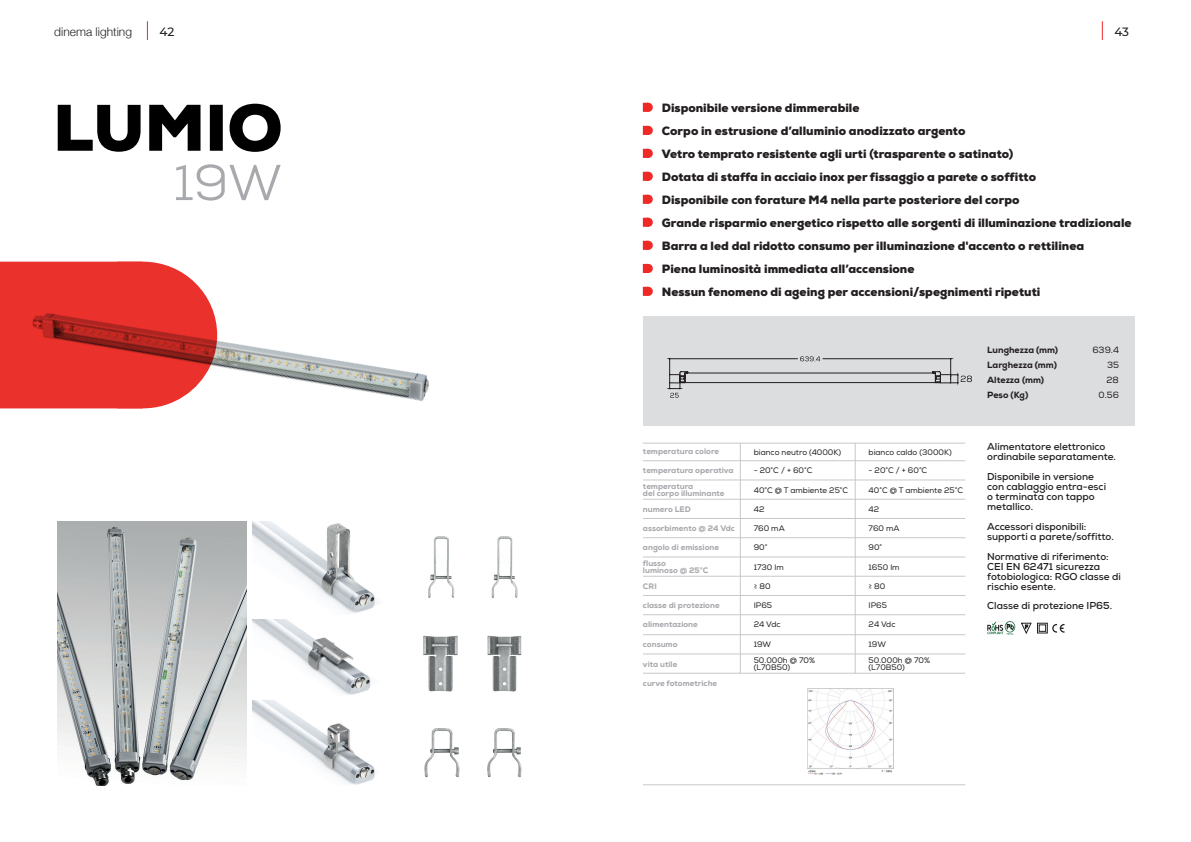
<style>
.page{position:relative;width:1191px;height:842px;background:#fff}
.page>*{position:absolute;margin:0;border:0;box-sizing:border-box;transform-origin:0 0}
.t1{font:900 12px/23px "Nexa";color:#231f20}
.t2{font:300 12px "Helvetica Neue";color:#231f20}
.t3{font:500 12px "Montserrat";color:#231f20}
.t4{font:700 10px/10px "Nexa";color:#231f20}
.t5{font:800 9px/15px "Nexa";color:#231f20}
.t6{font:9px/15px "Nexa";color:#231f20;text-align:right}
.t7{font:800 8px/7px "Nexa";color:#a8a9ad}
.t8{font:8px "Nexa";color:#231f20}
</style>
<div class="page">
<img style="left:0;top:261px;width:429px;height:148px">
<svg style="left:0;top:262px;width:217px;height:146px;background:#e13b35"></svg>
<img style="left:58px;top:522px;width:188px;height:263px">
<svg style="left:176px;top:164px;width:105px;height:37px"></svg>
<svg style="left:58px;top:104px;width:223px;height:48px"></svg>
<img style="left:252px;top:522px;width:125px;height:91px">
<img style="left:252px;top:619px;width:119px;height:76px">
<img style="left:252px;top:700px;width:123px;height:85px">
<img style="left:424px;top:728px;width:36px;height:50px">
<img style="left:487px;top:728px;width:35px;height:50px">
<img style="left:423px;top:635px;width:35px;height:57px">
<img style="left:487px;top:635px;width:35px;height:57px">
<img style="left:428px;top:536px;width:27px;height:62px">
<img style="left:491px;top:536px;width:27px;height:62px">
<div style="left:643px;top:316px;width:491px;height:110px;background:#dcdddf"></div>
<svg style="left:643px;top:103px;width:10px;height:9px"></svg>
<svg style="left:643px;top:126px;width:10px;height:9px"></svg>
<svg style="left:643px;top:149px;width:10px;height:9px"></svg>
<svg style="left:643px;top:172px;width:10px;height:9px"></svg>
<svg style="left:643px;top:195px;width:10px;height:9px"></svg>
<svg style="left:643px;top:218px;width:10px;height:9px"></svg>
<svg style="left:643px;top:241px;width:10px;height:9px"></svg>
<svg style="left:643px;top:264px;width:10px;height:9px"></svg>
<svg style="left:643px;top:287px;width:10px;height:9px"></svg>
<hr style="left:643px;top:784px;width:322px;height:1px;background:#c7c8ca">
<hr style="left:643px;top:460px;width:322px;height:1px;background:#c7c8ca">
<hr style="left:643px;top:443px;width:322px;height:1px;background:#c7c8ca">
<hr style="left:643px;top:479px;width:322px;height:1px;background:#c7c8ca">
<hr style="left:643px;top:499px;width:322px;height:1px;background:#c7c8ca">
<hr style="left:643px;top:518px;width:322px;height:1px;background:#c7c8ca">
<hr style="left:643px;top:537px;width:322px;height:1px;background:#c7c8ca">
<hr style="left:643px;top:556px;width:322px;height:1px;background:#c7c8ca">
<hr style="left:643px;top:576px;width:322px;height:1px;background:#c7c8ca">
<hr style="left:643px;top:595px;width:322px;height:1px;background:#c7c8ca">
<hr style="left:643px;top:614px;width:322px;height:1px;background:#c7c8ca">
<hr style="left:643px;top:634px;width:322px;height:1px;background:#c7c8ca">
<hr style="left:643px;top:653px;width:322px;height:1px;background:#c7c8ca">
<hr style="left:643px;top:673px;width:322px;height:1px;background:#c7c8ca">
<hr style="left:740px;top:443px;width:1px;height:231px;background:#c7c8ca">
<hr style="left:854px;top:443px;width:1px;height:231px;background:#c7c8ca">
<svg style="left:1052px;top:624px;width:12px;height:9px"></svg>
<svg style="left:1021px;top:623px;width:10px;height:11px"></svg>
<div style="left:1037px;top:623px;width:10px;height:10px;border:1px solid #231f20"></div>
<svg style="left:1039px;top:625px;width:6px;height:6px"></svg>
<img style="left:987px;top:622px;width:16px;height:12px">
<svg style="left:1004px;top:622px;width:11px;height:12px"></svg>
<svg style="left:147px;top:21px;width:1px;height:19px"></svg>
<svg style="left:1101px;top:21px;width:1px;height:19px"></svg>
<img style="left:807px;top:688px;width:86px;height:87px">
<svg style="left:669px;top:356px;width:303px;height:42px"></svg>
<p class="t2" style="left:54px;top:25px;width:79px">dinema lighting</p>
<p class="t3" style="left:159px;top:24px;width:16px">42</p>
<p class="t3" style="left:1114px;top:24px;width:16px">43</p>
<p class="t1" style="left:662px;top:96px;width:471px">Disponibile versione dimmerabile<br>Corpo in estrusione d’alluminio anodizzato argento<br>Vetro temprato resistente agli urti (trasparente o satinato)<br>Dotata di staffa in acciaio inox per fissaggio a parete o soffitto<br>Disponibile con forature M4 nella parte posteriore del corpo<br>Grande risparmio energetico rispetto alle sorgenti di illuminazione tradizionale Barra a led dal ridotto consumo per illuminazione d'accento o rettilinea<br>Piena luminosità immediata all’accensione<br>Nessun fenomeno di ageing per accensioni/spegnimenti ripetuti</p>
<p class="t7" style="left:643px;top:448px;width:78px">temperatura colore</p>
<p class="t8" style="left:753px;top:447px;width:92px">bianco neutro (4000K)</p>
<p class="t8" style="left:868px;top:447px;width:88px">bianco caldo (3000K)</p>
<p class="t7" style="left:643px;top:467px;width:92px">temperatura operativa</p>
<p class="t8" style="left:753px;top:466px;width:60px">- 20°C / + 60°C</p>
<p class="t8" style="left:868px;top:466px;width:60px">- 20°C / + 60°C</p>
<p class="t8" style="left:753px;top:485px;width:96px">40°C @ T ambiente 25°C</p>
<p class="t8" style="left:868px;top:485px;width:96px">40°C @ T ambiente 25°C</p>
<p class="t7" style="left:643px;top:506px;width:49px">numero LED</p>
<p class="t8" style="left:753px;top:504px;width:12px">42</p>
<p class="t8" style="left:868px;top:504px;width:12px">42</p>
<p class="t7" style="left:643px;top:525px;width:93px">assorbimento @ 24 Vdc</p>
<p class="t8" style="left:753px;top:523px;width:33px">760 mA</p>
<p class="t8" style="left:868px;top:523px;width:33px">760 mA</p>
<p class="t7" style="left:643px;top:544px;width:78px">angolo di emissione</p>
<p class="t8" style="left:753px;top:543px;width:15px">90°</p>
<p class="t8" style="left:868px;top:543px;width:15px">90°</p>
<p class="t8" style="left:753px;top:562px;width:32px">1730 lm</p>
<p class="t8" style="left:753px;top:581px;width:18px">≥ 80</p>
<p class="t7" style="left:643px;top:483px;width:83px">temperatura<br>del corpo illuminante</p>
<p class="t7" style="left:643px;top:560px;width:67px">flusso<br>luminoso @ 25°C</p>
<p class="t8" style="left:868px;top:562px;width:33px">1650 lm</p>
<p class="t7" style="left:643px;top:583px;width:15px">CRI</p>
<p class="t8" style="left:868px;top:581px;width:18px">≥ 80</p>
<p class="t7" style="left:643px;top:602px;width:78px">classe di protezione</p>
<p class="t8" style="left:753px;top:600px;width:20px">IP65</p>
<p class="t8" style="left:868px;top:600px;width:20px">IP65</p>
<p class="t7" style="left:643px;top:621px;width:56px">alimentazione</p>
<p class="t8" style="left:753px;top:620px;width:28px">24 Vdc</p>
<p class="t8" style="left:868px;top:620px;width:28px">24 Vdc</p>
<p class="t7" style="left:643px;top:641px;width:36px">consumo</p>
<p class="t8" style="left:753px;top:640px;width:19px">19W</p>
<p class="t8" style="left:868px;top:640px;width:19px">19W</p>
<p class="t7" style="left:643px;top:660px;width:36px">vita utile</p>
<p class="t7" style="left:643px;top:679px;width:76px">curve fotometriche</p>
<p class="t8" style="left:753px;top:655px;width:63px">50.000h @ 70%</p>
<p class="t8" style="left:868px;top:655px;width:63px">50.000h @ 70%</p>
<p class="t8" style="left:753px;top:663px;width:41px">(L70B50)</p>
<p class="t8" style="left:868px;top:663px;width:41px">(L70B50)</p>
<p class="t5" style="left:987px;top:343px;width:73px">Lunghezza (mm)<br>Larghezza (mm)<br>Altezza (mm)<br>Peso (Kg)</p>
<p class="t6" style="left:1092px;top:343px;width:28px">639.4<br>35<br>28<br>0.56</p>
<p class="t4" style="left:987px;top:441px;width:130px">Alimentatore elettronico ordinabile separatamente.</p>
<p class="t4" style="left:987px;top:471px;width:120px">Disponibile in versione con cablaggio entra-esci o terminata con tappo metallico.</p>
<p class="t4" style="left:987px;top:521px;width:128px">Accessori disponibili: supporti a parete/soffitto.</p>
<p class="t4" style="left:987px;top:551px;width:135px">Normative di riferimento:<br>CEI EN 62471 sicurezza fotobiologica: RGO classe di rischio esente.</p>
<p class="t4" style="left:987px;top:601px;width:126px">Classe di protezione IP65.</p>
</div>
